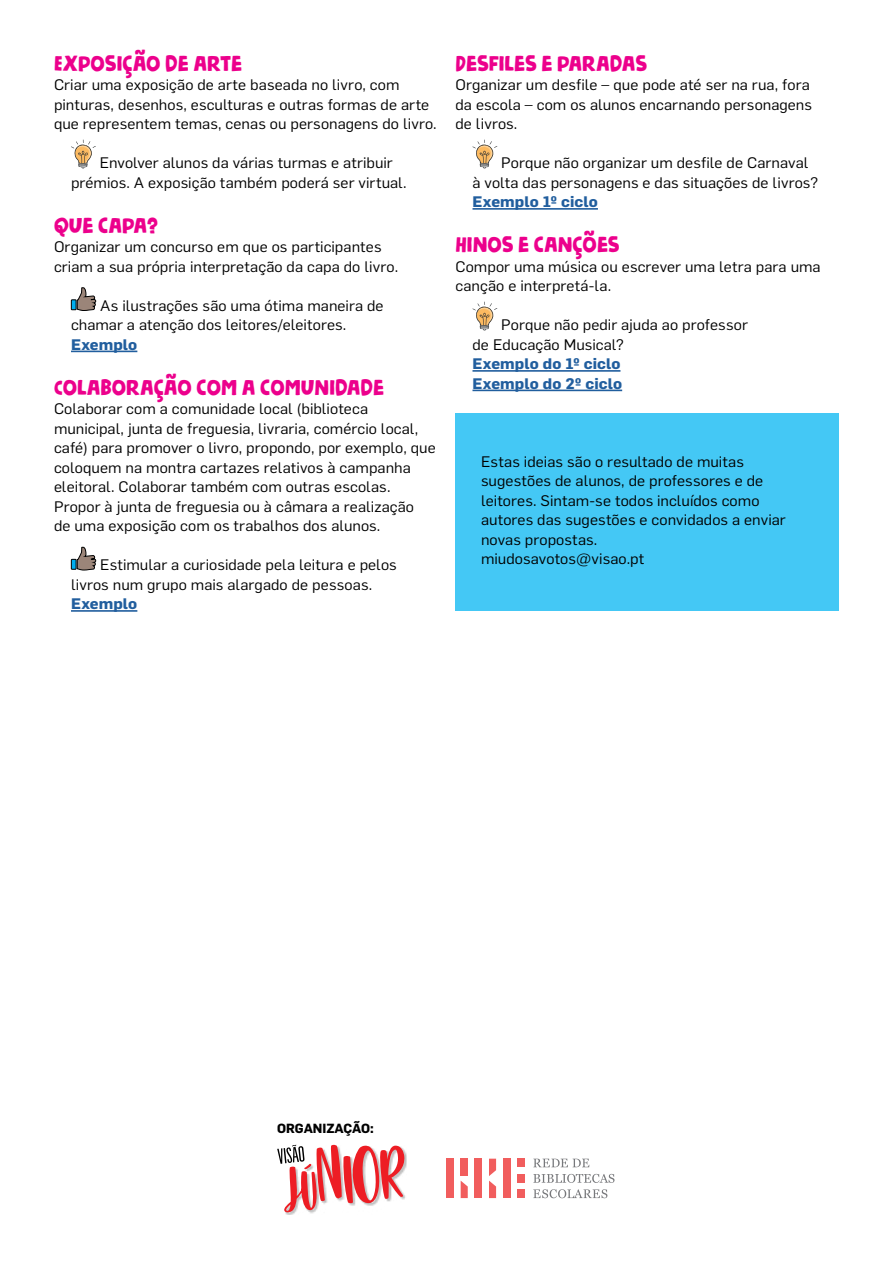
<style>
.page{position:relative;width:893px;height:1263px;background:#fff}
.page>*{position:absolute;margin:0;border:0;box-sizing:border-box;transform-origin:0 0}
.t1{font:22.5px "Nickname";color:#ec008c}
.t2{font:15px/19.5px "Flama";letter-spacing:.005em;color:#000;scale:1.05 1}
.t3{font:700 15px/19.5px "Flama";letter-spacing:.01em;color:#215e9e;scale:1.05 1}
.t4{font:700 13.05px "Flama";color:#000}
</style>
<div class="page">
<div style="left:455px;top:413px;width:384px;height:197px;background:#44c8f5"></div>
<hr style="left:71px;top:351px;width:66px;height:1px;background:#215e9e">
<hr style="left:71px;top:610px;width:66px;height:2px;background:#215e9e">
<svg style="left:71px;top:140px;width:25px;height:28px"></svg>
<svg style="left:76px;top:287px;width:21px;height:24px"></svg>
<div style="left:71px;top:300px;width:5px;height:10px;background:#00aeef"></div>
<div style="left:71px;top:299px;width:5px;height:11px;border:1px solid #000"></div>
<svg style="left:76px;top:546px;width:21px;height:25px"></svg>
<div style="left:71px;top:559px;width:5px;height:10px;background:#00aeef"></div>
<div style="left:71px;top:559px;width:5px;height:11px;border:1px solid #000"></div>
<hr style="left:472px;top:208px;width:126px;height:2px;background:#215e9e">
<hr style="left:472px;top:370px;width:148px;height:2px;background:#215e9e">
<hr style="left:472px;top:390px;width:150px;height:1px;background:#215e9e">
<svg style="left:472px;top:140px;width:25px;height:28px"></svg>
<svg style="left:472px;top:302px;width:25px;height:28px"></svg>
<div style="left:286px;top:1145px;width:121px;height:69px;background:#000;opacity:.25"></div>
<svg style="left:277px;top:1145px;width:128px;height:67px"></svg>
<svg style="left:533px;top:1159px;width:56px;height:8px"></svg>
<svg style="left:533px;top:1174px;width:81px;height:9px"></svg>
<svg style="left:533px;top:1189px;width:74px;height:9px"></svg>
<div style="left:503px;top:1159px;width:7px;height:39px;background:#f15d5d"></div>
<div style="left:446px;top:1159px;width:8px;height:39px;background:#f15d5d"></div>
<div style="left:461px;top:1159px;width:7px;height:17px;background:#f15d5d"></div>
<div style="left:475px;top:1159px;width:7px;height:39px;background:#f15d5d"></div>
<svg style="left:489px;top:1159px;width:7px;height:39px"></svg>
<svg style="left:461px;top:1181px;width:7px;height:17px"></svg>
<div style="left:517px;top:1159px;width:7px;height:8px;background:#f15d5d"></div>
<div style="left:517px;top:1174px;width:7px;height:9px;background:#f15d5d"></div>
<div style="left:517px;top:1189px;width:7px;height:9px;background:#f15d5d"></div>
<h1 class="t1" style="left:54px;top:47px;width:190px">EXPOSIÇÃO DE ARTE</h1>
<p class="t2" style="left:54px;top:75px;width:366px">Criar uma exposição de arte baseada no livro, com pinturas, desenhos, esculturas e outras formas de arte que representem temas, cenas ou personagens do livro.</p>
<p class="t2" style="left:71px;top:153px;width:321px;text-indent:29px">Envolver alunos da várias turmas e atribuir prémios. A exposição também poderá ser virtual.</p>
<h1 class="t1" style="left:54px;top:209px;width:105px">QUE CAPA?</h1>
<p class="t2" style="left:54px;top:237px;width:329px">Organizar um concurso em que os participantes criam a sua própria interpretação da capa do livro.</p>
<p class="t2" style="left:71px;top:295px;width:299px;text-indent:29px">As ilustrações são uma ótima maneira de chamar a atenção dos leitores/eleitores.</p>
<p class="t3" style="left:71px;top:334px;width:65px">Exemplo</p>
<h1 class="t1" style="left:54px;top:371px;width:332px">COLABORAÇÃO COM A COMUNIDADE</h1>
<p class="t2" style="left:54px;top:399px;width:365px">Colaborar com a comunidade local (biblioteca municipal, junta de freguesia, livraria, comércio local, café) para promover o livro, propondo, por exemplo, que coloquem na montra cartazes relativos à campanha eleitoral. Colaborar também com outras escolas.<br>Propor à junta de freguesia ou à câmara a realização<br>de uma exposição com os trabalhos dos alunos.</p>
<p class="t2" style="left:71px;top:555px;width:312px;text-indent:29px">Estimular a curiosidade pela leitura e pelos livros num grupo mais alargado de pessoas.</p>
<p class="t3" style="left:71px;top:594px;width:65px">Exemplo</p>
<h1 class="t1" style="left:455px;top:47px;width:193px">DESFILES E PARADAS</h1>
<p class="t2" style="left:455px;top:75px;width:341px">Organizar um desfile – que pode até ser na rua, fora da escola – com os alunos encarnando personagens de livros.</p>
<p class="t2" style="left:472px;top:153px;width:331px;text-indent:29px">Porque não organizar um desfile de Carnaval à volta das personagens e das situações de livros?</p>
<p class="t3" style="left:472px;top:192px;width:121px">Exemplo 1º ciclo</p>
<h1 class="t1" style="left:455px;top:229px;width:166px">HINOS E CANÇÕES</h1>
<p class="t2" style="left:455px;top:256px;width:349px">Compor uma música ou escrever uma letra para uma canção e interpretá-la.</p>
<p class="t2" style="left:472px;top:315px;width:264px;text-indent:29px">Porque não pedir ajuda ao professor de Educação Musical?</p>
<p class="t3" style="left:472px;top:354px;width:144px">Exemplo do 1º ciclo<br>Exemplo do 2º ciclo</p>
<p class="t2" style="left:481px;top:451px;width:292px">Estas ideias são o resultado de muitas sugestões de alunos, de professores e de leitores. Sintam-se todos incluídos como autores das sugestões e convidados a enviar novas propostas.<br>miudosavotos@visao.pt</p>
<p class="t4" style="left:277px;top:1118px;width:98px">ORGANIZAÇÃO:</p>
</div>
